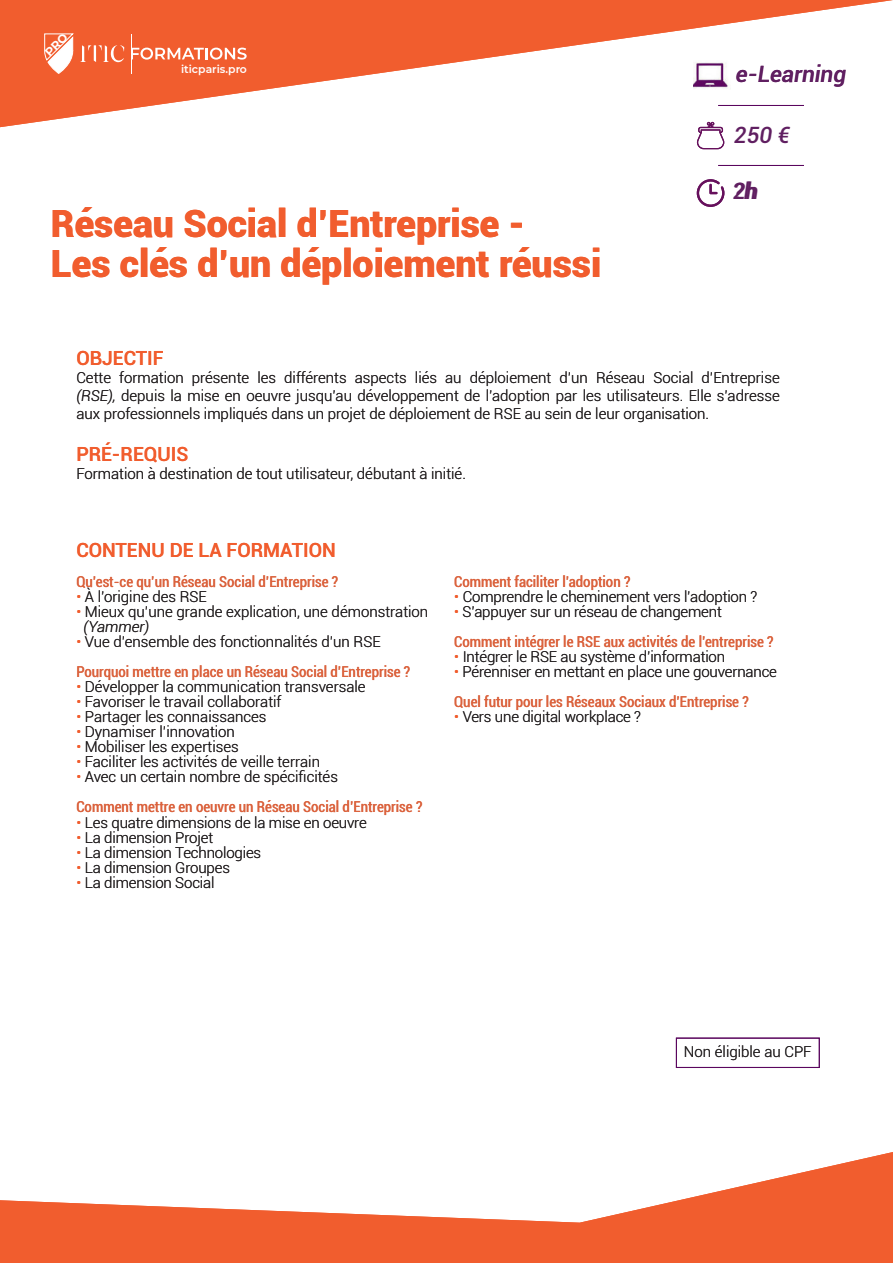
<style>
.page{position:relative;width:893px;height:1263px;background:#fff}
.page>*{position:absolute;margin:0;border:0;box-sizing:border-box;transform-origin:0 0}
.t1{font:900 37.5px "Roboto";color:#f15d2e}
.t2{font:italic 500 22.5px "Roboto";color:#601f61}
.t3{font:500 19.5px "Roboto";color:#f15d2e}
.t4{font:300 15px/18px "Roboto";color:#231f20;text-align:justify}
.t5{font:condensed 15px "Roboto";color:#db633e}
.t6{font:italic 300 15px "Roboto";color:#231f20}
.t7{font:600 10.8px "Montserrat";color:#fff}
.s1{font-style:italic}
.s2{color:#f15d2e}
</style>
<div class="page">
<svg style="left:0;top:0;width:893px;height:127px"></svg>
<svg style="left:133px;top:48px;width:114px;height:12px"></svg>
<svg style="left:80px;top:45px;width:44px;height:17px"></svg>
<hr style="left:132px;top:34px;width:1px;height:39px;background:#fff">
<svg style="left:0;top:1152px;width:893px;height:111px;fill:#f15d2e"></svg>
<hr style="left:718px;top:165px;width:86px;height:1px;background:#5a065e">
<hr style="left:718px;top:105px;width:86px;height:1px;background:#5a065e">
<svg style="left:697px;top:179px;width:27px;height:28px"></svg>
<svg style="left:697px;top:122px;width:27px;height:27px"></svg>
<div style="left:676px;top:1037px;width:144px;height:31px;border:1px solid #5a065e"></div>
<svg style="left:44px;top:32px;width:30px;height:42px"></svg>
<p class="t7" style="left:181px;top:62px;width:67px">iticparis.pro</p>
<p class="t1" style="left:51px;top:197px;width:475px">Réseau Social d’Entreprise -</p>
<p class="t1" style="left:51px;top:237px;width:552px">Les clés d’un déploiement réussi</p>
<p class="t2" style="left:736px;top:58px;width:112px">e-Learning</p>
<p class="t2" style="left:734px;top:119px;width:58px">250 €</p>
<p class="t2" style="left:733px;top:176px;width:27px">2h</p>
<p class="t2" style="left:733px;top:176px;width:12px">?</p>
<p class="t3" style="left:76px;top:345px;width:89px">OBJECTIF</p>
<p class="t4" style="left:76px;top:369px;width:705px">Cette formation présente les différents aspects liés au déploiement d’un Réseau Social d’Entreprise <span class="s1">(RSE),</span> depuis la mise en oeuvre jusqu’au développement de l’adoption par les utilisateurs. Elle s’adresse aux professionnels impliqués dans un projet de déploiement de RSE au sein de leur organisation.</p>
<p class="t3" style="left:76px;top:440px;width:114px">PRÉ-REQUIS</p>
<p class="t4" style="left:76px;top:464px;width:391px">Formation à destination de tout utilisateur, débutant à initié.</p>
<p class="t3" style="left:76px;top:536px;width:261px">CONTENU DE LA FORMATION</p>
<p class="t5" style="left:76px;top:572px;width:263px">Qu’est-ce qu’un Réseau Social d’Entreprise ?</p>
<p class="t4" style="left:76px;top:588px;width:132px"><span class="s2">•</span> À l’origine des RSE</p>
<p class="t4" style="left:76px;top:603px;width:353px"><span class="s2">•</span> Mieux qu’une grande explication, une démonstration</p>
<p class="t6" style="left:84px;top:617px;width:67px">(Yammer)</p>
<p class="t4" style="left:76px;top:633px;width:306px"><span class="s2">•</span> Vue d’ensemble des fonctionnalités d’un RSE</p>
<p class="t5" style="left:76px;top:662px;width:335px">Pourquoi mettre en place un Réseau Social d’Entreprise ?</p>
<p class="t4" style="left:76px;top:678px;width:291px"><span class="s2">•</span> Développer la communication transversale</p>
<p class="t4" style="left:76px;top:693px;width:207px"><span class="s2">•</span> Favoriser le travail collaboratif</p>
<p class="t4" style="left:76px;top:708px;width:192px"><span class="s2">•</span> Partager les connaissances</p>
<p class="t4" style="left:76px;top:723px;width:160px"><span class="s2">•</span> Dynamiser l’innovation</p>
<p class="t4" style="left:76px;top:738px;width:164px"><span class="s2">•</span> Mobiliser les expertises</p>
<p class="t4" style="left:76px;top:753px;width:245px"><span class="s2">•</span> Faciliter les activités de veille terrain</p>
<p class="t4" style="left:76px;top:768px;width:263px"><span class="s2">•</span> Avec un certain nombre de spécificités</p>
<p class="t5" style="left:76px;top:797px;width:348px">Comment mettre en oeuvre un Réseau Social d’Entreprise ?</p>
<p class="t4" style="left:76px;top:813px;width:292px"><span class="s2">•</span> Les quatre dimensions de la mise en oeuvre</p>
<p class="t4" style="left:76px;top:828px;width:138px"><span class="s2">•</span> La dimension Projet</p>
<p class="t4" style="left:76px;top:843px;width:186px"><span class="s2">•</span> La dimension Technologies</p>
<p class="t4" style="left:76px;top:858px;width:155px"><span class="s2">•</span> La dimension Groupes</p>
<p class="t4" style="left:76px;top:873px;width:140px"><span class="s2">•</span> La dimension Social</p>
<p class="t5" style="left:454px;top:572px;width:178px">Comment faciliter l’adoption ?</p>
<p class="t4" style="left:454px;top:588px;width:305px"><span class="s2">•</span> Comprendre le cheminement vers l’adoption ?</p>
<p class="t4" style="left:454px;top:603px;width:269px"><span class="s2">•</span> S’appuyer sur un réseau de changement</p>
<p class="t5" style="left:454px;top:632px;width:321px">Comment intégrer le RSE aux activités de l’entreprise ?</p>
<p class="t4" style="left:454px;top:648px;width:272px"><span class="s2">•</span> Intégrer le RSE au système d’information</p>
<p class="t4" style="left:454px;top:663px;width:324px"><span class="s2">•</span> Pérenniser en mettant en place une gouvernance</p>
<p class="t5" style="left:454px;top:692px;width:296px">Quel futur pour les Réseaux Sociaux d’Entreprise ?</p>
<p class="t4" style="left:454px;top:708px;width:188px"><span class="s2">•</span> Vers une digital workplace ?</p>
<p class="t4" style="left:684px;top:1043px;width:129px">Non éligible au CPF</p>
</div>
